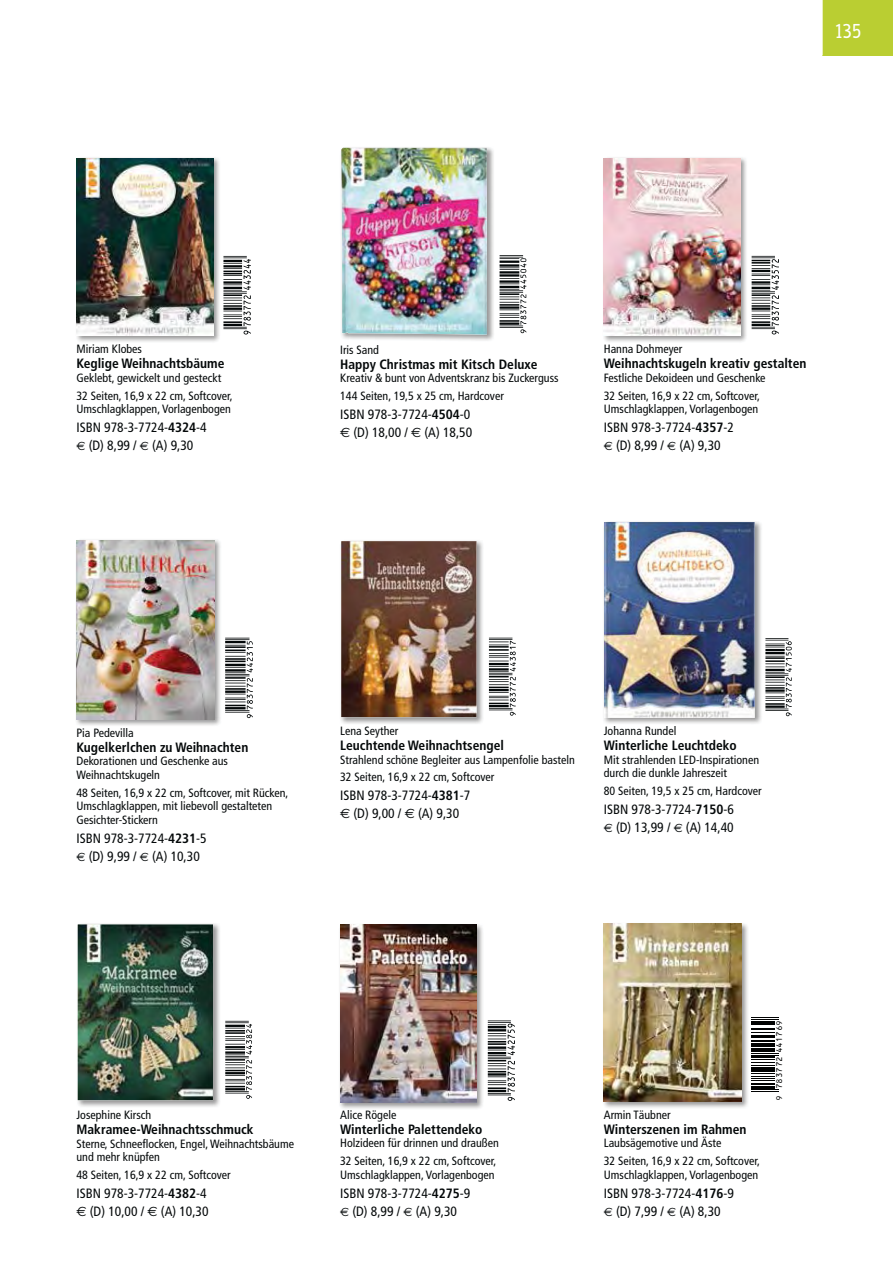
<style>
.page{position:relative;width:893px;height:1263px;background:#fff}
.page>*{position:absolute;margin:0;border:0;box-sizing:border-box;transform-origin:0 0}
.t1{font:21px "Info";color:#fff}
.t2{font:condensed 13.5px/17.7px "Frutiger";color:#040809}
.t3{font:700 condensed 13.5px "Frutiger";color:#040809}
.t4{font:condensed 12px/17.7px "Frutiger";color:#040809}
.s1{font-weight:700}
.s2{font-family:"Euro Sans";font-stretch:normal;font-size:12px}
.s3{font-family:"Euro Sans";font-stretch:normal}
</style>
<div class="page">
<div style="left:822px;top:0;width:70px;height:56px;background:#bace32"></div>
<svg style="left:223px;top:256px;width:28px;height:79px"></svg>
<img style="left:76px;top:157px;width:144px;height:185px">
<img style="left:77px;top:158px;width:136px;height:178px">
<svg style="left:751px;top:256px;width:28px;height:78px"></svg>
<img style="left:603px;top:157px;width:144px;height:185px">
<img style="left:604px;top:158px;width:136px;height:178px">
<svg style="left:499px;top:255px;width:27px;height:78px"></svg>
<img style="left:342px;top:147px;width:152px;height:194px">
<img style="left:341px;top:147px;width:146px;height:188px">
<svg style="left:225px;top:1021px;width:27px;height:78px"></svg>
<svg style="left:489px;top:638px;width:26px;height:78px"></svg>
<img style="left:77px;top:923px;width:143px;height:184px">
<img style="left:77px;top:924px;width:136px;height:176px">
<img style="left:341px;top:540px;width:142px;height:184px">
<img style="left:341px;top:541px;width:135px;height:176px">
<svg style="left:765px;top:638px;width:26px;height:78px"></svg>
<img style="left:603px;top:521px;width:159px;height:203px">
<img style="left:604px;top:522px;width:150px;height:196px">
<svg style="left:225px;top:638px;width:28px;height:80px"></svg>
<img style="left:76px;top:539px;width:145px;height:187px">
<img style="left:77px;top:540px;width:137px;height:179px">
<img style="left:339px;top:924px;width:144px;height:185px">
<img style="left:340px;top:925px;width:137px;height:177px">
<svg style="left:488px;top:1020px;width:27px;height:81px"></svg>
<img style="left:603px;top:923px;width:145px;height:185px">
<img style="left:604px;top:924px;width:137px;height:177px">
<svg style="left:751px;top:1017px;width:28px;height:75px"></svg>
<h1 class="t1" style="left:834px;top:19px;width:29px">135</h1>
<p class="t4" style="left:77px;top:341px;width:67px">Miriam Klobes</p>
<p class="t3" style="left:77px;top:358px;width:149px">Keglige Weihnachtsbäume</p>
<p class="t4" style="left:77px;top:370px;width:157px">Geklebt, gewickelt und gesteckt<br>32 Seiten, 16,9 x 22 cm, Softcover,</p>
<p class="t4" style="left:77px;top:401px;width:156px">Umschlagklappen, Vorlagenbogen</p>
<p class="t2" style="left:77px;top:420px;width:132px">ISBN 978-3-7724-<span class="s1">4324</span>-4 <span class="s2">€</span> (D) 8,99 / <span class="s2">€</span> (A) 9,30</p>
<p class="t4" style="left:340px;top:342px;width:40px">Iris Sand</p>
<p class="t3" style="left:340px;top:358px;width:199px">Happy Christmas mit Kitsch Deluxe</p>
<p class="t4" style="left:340px;top:370px;width:220px">Kreativ &amp; bunt von Adventskranz bis Zuckerguss<br>144 Seiten, 19,5 x 25 cm, Hardcover</p>
<p class="t2" style="left:340px;top:407px;width:133px">ISBN 978-3-7724-<span class="s1">4504</span>-0 <span class="s3">€</span> (D) 18,00 / <span class="s3">€</span> (A) 18,50</p>
<p class="t4" style="left:604px;top:341px;width:80px">Hanna Dohmeyer</p>
<p class="t3" style="left:604px;top:358px;width:204px">Weihnachtskugeln kreativ gestalten</p>
<p class="t4" style="left:604px;top:370px;width:163px">Festliche Dekoideen und Geschenke<br>32 Seiten, 16,9 x 22 cm, Softcover,</p>
<p class="t4" style="left:604px;top:401px;width:156px">Umschlagklappen, Vorlagenbogen</p>
<p class="t2" style="left:604px;top:420px;width:132px">ISBN 978-3-7724-<span class="s1">4357</span>-2 <span class="s2">€</span> (D) 8,99 / <span class="s2">€</span> (A) 9,30</p>
<p class="t4" style="left:77px;top:725px;width:59px">Pia Pedevilla</p>
<p class="t3" style="left:77px;top:742px;width:173px">Kugelkerlchen zu Weihnachten</p>
<p class="t4" style="left:77px;top:756px;width:153px;line-height:13.5px">Dekorationen und Geschenke aus<br>Weihnachtskugeln</p>
<p class="t4" style="left:77px;top:787px;width:213px;line-height:13.5px">48 Seiten, 16,9 x 22 cm, Softcover, mit Rücken,<br>Umschlagklappen, mit liebevoll gestalteten<br>Gesichter-Stickern</p>
<p class="t2" style="left:77px;top:830px;width:132px">ISBN 978-3-7724-<span class="s1">4231</span>-5 <span class="s2">€</span> (D) 9,99 / <span class="s2">€</span> (A) 10,30</p>
<p class="t4" style="left:340px;top:723px;width:60px">Lena Seyther</p>
<p class="t3" style="left:340px;top:740px;width:165px">Leuchtende Weihnachtsengel</p>
<p class="t4" style="left:340px;top:751px;width:236px">Strahlend schöne Begleiter aus Lampenfolie basteln<br>32 Seiten, 16,9 x 22 cm, Softcover</p>
<p class="t2" style="left:340px;top:788px;width:132px">ISBN 978-3-7724-<span class="s1">4381</span>-7 <span class="s3">€</span> (D) 9,00 / <span class="s3">€</span> (A) 9,30</p>
<p class="t4" style="left:604px;top:723px;width:74px">Johanna Rundel</p>
<p class="t3" style="left:604px;top:740px;width:134px">Winterliche Leuchtdeko</p>
<p class="t4" style="left:604px;top:754px;width:157px;line-height:13.5px">Mit strahlenden LED-Inspirationen durch die dunkle Jahreszeit</p>
<p class="t4" style="left:604px;top:783px;width:159px">80 Seiten, 19,5 x 25 cm, Hardcover</p>
<p class="t2" style="left:604px;top:802px;width:132px">ISBN 978-3-7724-<span class="s1">7150</span>-6 <span class="s2">€</span> (D) 13,99 / <span class="s2">€</span> (A) 14,40</p>
<p class="t4" style="left:77px;top:1107px;width:76px">Josephine Kirsch</p>
<p class="t3" style="left:77px;top:1124px;width:178px">Makramee-Weihnachtsschmuck</p>
<p class="t4" style="left:77px;top:1138px;width:219px;line-height:13.5px">Sterne, Schneeflocken, Engel, Weihnachtsbäume und mehr knüpfen</p>
<p class="t4" style="left:77px;top:1167px;width:156px">48 Seiten, 16,9 x 22 cm, Softcover</p>
<p class="t2" style="left:77px;top:1186px;width:133px">ISBN 978-3-7724-<span class="s1">4382</span>-4 <span class="s3">€</span> (D) 10,00 / <span class="s3">€</span> (A) 10,30</p>
<p class="t4" style="left:340px;top:1107px;width:58px">Alice Rögele</p>
<p class="t3" style="left:340px;top:1124px;width:144px">Winterliche Palettendeko</p>
<p class="t4" style="left:340px;top:1135px;width:160px">Holzideen für drinnen und draußen<br>32 Seiten, 16,9 x 22 cm, Softcover,</p>
<p class="t4" style="left:340px;top:1167px;width:156px">Umschlagklappen, Vorlagenbogen</p>
<p class="t2" style="left:340px;top:1185px;width:132px">ISBN 978-3-7724-<span class="s1">4275</span>-9 <span class="s2">€</span> (D) 8,99 / <span class="s2">€</span> (A) 9,30</p>
<p class="t4" style="left:604px;top:1107px;width:68px">Armin Täubner</p>
<p class="t3" style="left:604px;top:1124px;width:144px">Winterszenen im Rahmen</p>
<p class="t4" style="left:604px;top:1135px;width:157px">Laubsägemotive und Äste<br>32 Seiten, 16,9 x 22 cm, Softcover,</p>
<p class="t4" style="left:604px;top:1167px;width:156px">Umschlagklappen, Vorlagenbogen</p>
<p class="t2" style="left:604px;top:1185px;width:132px">ISBN 978-3-7724-<span class="s1">4176</span>-9 <span class="s2">€</span> (D) 7,99 / <span class="s2">€</span> (A) 8,30</p>
</div>
